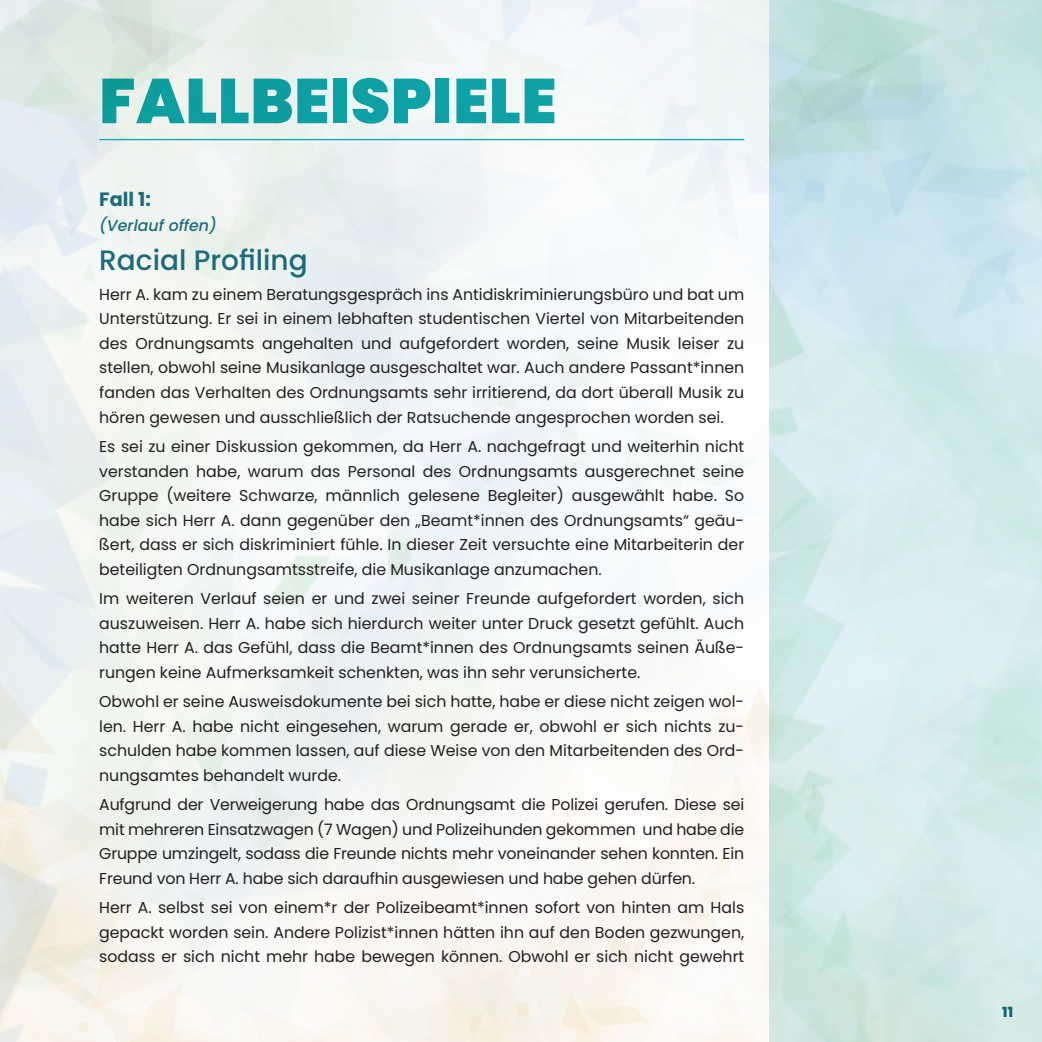
<style>
.page{position:relative;width:1042px;height:1042px;background:#fff}
.page>*{position:absolute;margin:0;border:0;box-sizing:border-box;transform-origin:0 0}
.t1{font:900 63px "Poppins";letter-spacing:.01em;color:#0fa7ac}
.t2{font:500 28px "Poppins";color:#1d6b78}
.t3{font:700 19.25px "Poppins";color:#1d6b78}
.t4{font:15.75px/24.5px "Poppins";color:#231f20;text-align:justify}
.t5{font:italic 500 15.75px "Poppins";color:#1d6b78}
.t6{font:800 14px "Poppins";color:#1d6b78}
</style>
<div class="page">
<hr style="left:99px;top:139px;width:645px;height:1px;background:#0fa7ac">
<h1 class="t1" style="left:99px;top:65px;width:459px">FALLBEISPIELE</h1>
<p class="t3" style="left:99px;top:188px;width:53px">Fall 1:</p>
<p class="t5" style="left:99px;top:216px;width:119px">(Verlauf offen)</p>
<h2 class="t2" style="left:99px;top:244px;width:210px">Racial Profiling</h2>
<p class="t4" style="left:99px;top:282px;width:646px">Herr A. kam zu einem Beratungsgespräch ins Antidiskriminierungsbüro und bat um Unterstützung. Er sei in einem lebhaften studentischen Viertel von Mitarbeitenden des Ordnungsamts angehalten und aufgefordert worden, seine Musik leiser zu stellen, obwohl seine Musikanlage ausgeschaltet war. Auch andere Passant*innen fanden das Verhalten des Ordnungsamts sehr irritierend, da dort überall Musik zu hören gewesen und ausschließlich der Ratsuchende angesprochen worden sei.</p>
<p class="t4" style="left:99px;top:434px;width:646px">Es sei zu einer Diskussion gekommen, da Herr A. nachgefragt und weiterhin nicht verstanden habe, warum das Personal des Ordnungsamts ausgerechnet seine Gruppe (weitere Schwarze, männlich gelesene Begleiter) ausgewählt habe. So habe sich Herr A. dann gegenüber den „Beamt*innen des Ordnungsamts“ geäu&shy;ßert, dass er sich diskriminiert fühle. In dieser Zeit versuchte eine Mitarbeiterin der beteiligten Ordnungsamtsstreife, die Musikanlage anzumachen.</p>
<p class="t4" style="left:99px;top:586px;width:646px">Im weiteren Verlauf seien er und zwei seiner Freunde aufgefordert worden, sich auszuweisen. Herr A. habe sich hierdurch weiter unter Druck gesetzt gefühlt. Auch hatte Herr A. das Gefühl, dass die Beamt*innen des Ordnungsamts seinen Äuße&shy;rungen keine Aufmerksamkeit schenkten, was ihn sehr verunsicherte.</p>
<p class="t4" style="left:99px;top:689px;width:646px">Obwohl er seine Ausweisdokumente bei sich hatte, habe er diese nicht zeigen wol&shy;len. Herr A. habe nicht eingesehen, warum gerade er, obwohl er sich nichts zu&shy;schulden habe kommen lassen, auf diese Weise von den Mitarbeitenden des Ord&shy;nungsamtes behandelt wurde.</p>
<p class="t4" style="left:99px;top:792px;width:646px">Aufgrund der Verweigerung habe das Ordnungsamt die Polizei gerufen. Diese sei mit mehreren Einsatzwagen (7 Wagen) und Polizeihunden gekommen und habe die Gruppe umzingelt, sodass die Freunde nichts mehr voneinander sehen konnten. Ein Freund von Herr A. habe sich daraufhin ausgewiesen und habe gehen dürfen.</p>
<p class="t4" style="left:99px;top:895px;width:646px">Herr A. selbst sei von einem*r der Polizeibeamt*innen sofort von hinten am Hals gepackt worden sein. Andere Polizist*innen hätten ihn auf den Boden gezwungen, sodass er sich nicht mehr habe bewegen können. Obwohl er sich nicht gewehrt</p>
<p class="t6" style="left:1002px;top:1004px;width:12px">11</p>
</div>
